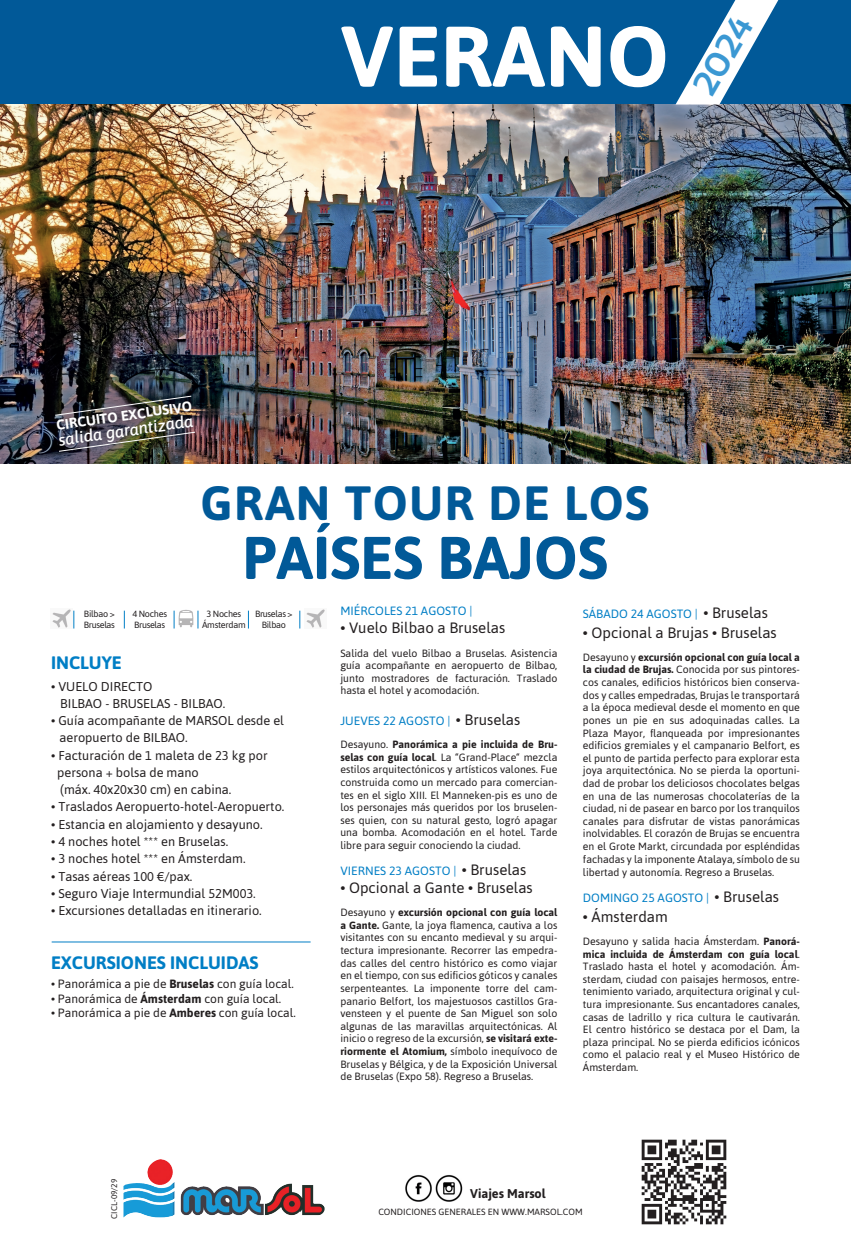
<style>
.page{position:relative;width:851px;height:1234px;background:#fff}
.page>*{position:absolute;margin:0;border:0;box-sizing:border-box;transform-origin:0 0}
.t1{font:700 85.5px "Asap";color:#fff}
.t2{font:700 60px "Asap";color:#015998}
.t3{font:700 48px "Asap";letter-spacing:.03em;color:#015998}
.t4{font:700 34.5px "Sansation";color:#3b98d3}
.t5{font:700 18px "Asap";color:#007ec5}
.t6{font:italic 500 16.65px "Asap";color:#fff}
.t7{font:15px "Asap";color:#231f20}
.t8{font:700 13.95px "Asap";color:#fff}
.t9{font:12.75px/17.2px "Asap";color:#231f20}
.t10{font:700 12.75px "Asap";color:#231f20}
.t11{font:12px "Asap";color:#007ec5}
.t12{font:12px "Asap";color:#231f20}
.t13{font:10.5px/12.6px "Asap";color:#231f20;text-align:justify}
.t14{font:9px "Asap";letter-spacing:-.03em;color:#231f20}
.t15{font:9px "Asap";color:#231f20}
.t16{font:8.25px "Asap";color:#231f20}
.s1{font-weight:700}
.s2{font-size:15px;color:#231f20}
</style>
<div class="page">
<img style="left:0;top:104px;width:850px;height:359px">
<svg style="left:248px;top:610px;width:1px;height:18px"></svg>
<svg style="left:174px;top:610px;width:1px;height:18px"></svg>
<svg style="left:124px;top:610px;width:1px;height:18px"></svg>
<svg style="left:299px;top:610px;width:1px;height:18px"></svg>
<svg style="left:73px;top:610px;width:1px;height:18px"></svg>
<svg style="left:197px;top:610px;width:1px;height:18px"></svg>
<img style="left:178px;top:609px;width:16px;height:19px">
<img style="left:306px;top:609px;width:19px;height:19px">
<img style="left:52px;top:609px;width:19px;height:19px">
<div style="left:0;top:0;width:850px;height:104px;background:#015998"></div>
<svg style="left:676px;top:0;width:102px;height:104px"></svg>
<div style="left:99px;top:1135px;width:260px;height:98px;background:#fff;opacity:.5"></div>
<img style="left:147px;top:1158px;width:28px;height:27px">
<img style="left:405px;top:1175px;width:58px;height:26px">
<img style="left:641px;top:1139px;width:86px;height:86px">
<hr style="left:52px;top:941px;width:258px;height:1px;background:#007ec5">
<div style="left:38px;top:380px;width:168px;height:87px;background:#231f20;opacity:.4"></div>
<svg style="left:54px;top:395px;width:138px;height:1px"></svg>
<svg style="left:58px;top:451px;width:138px;height:1px"></svg>
<div style="left:52px;top:396px;width:146px;height:55px;background:#231f20;opacity:.4"></div>
<p class="t1" style="left:341px;top:7px;width:329px">VERANO</p>
<p class="t4" style="left:684px;top:82px;width:86px;rotate:-60deg">2024</p>
<p class="t8" style="left:55px;top:417px;width:138px;rotate:-8deg">CIRCUITO EXCLUSIVO</p>
<p class="t6" style="left:57px;top:428px;width:137px;rotate:-8deg">salida garantizada</p>
<p class="t3" style="left:200px;top:475px;width:450px">GRAN TOUR DE LOS</p>
<p class="t2" style="left:242px;top:522px;width:367px">PAÍSES BAJOS</p>
<p class="t14" style="left:84px;top:608px;width:32px">Bilbao &gt;</p>
<p class="t14" style="left:84px;top:619px;width:32px">Bruselas</p>
<p class="t14" style="left:132px;top:608px;width:36px">4 Noches</p>
<p class="t14" style="left:134px;top:619px;width:32px">Bruselas</p>
<p class="t14" style="left:206px;top:608px;width:36px">3 Noches</p>
<p class="t14" style="left:202px;top:619px;width:45px">Ámsterdam</p>
<p class="t14" style="left:255px;top:608px;width:39px">Bruselas &gt;</p>
<p class="t14" style="left:262px;top:619px;width:26px">Bilbao</p>
<p class="t5" style="left:51px;top:652px;width:72px">INCLUYE</p>
<p class="t9" style="left:51px;top:677px;width:103px">• VUELO DIRECTO</p>
<p class="t9" style="left:60px;top:694px;width:167px">BILBAO - BRUSELAS - BILBAO.</p>
<p class="t9" style="left:60px;top:711px;width:226px;text-indent:-9px">• Guía acompañante de MARSOL desde el aeropuerto de BILBAO.</p>
<p class="t9" style="left:51px;top:746px;width:218px">• Facturación de 1 maleta de 23 kg por</p>
<p class="t9" style="left:57px;top:763px;width:143px">persona + bolsa de mano</p>
<p class="t9" style="left:60px;top:780px;width:172px">(máx. 40x20x30 cm) en cabina.</p>
<p class="t9" style="left:51px;top:798px;width:235px">• Traslados Aeropuerto-hotel-Aeropuerto.</p>
<p class="t9" style="left:51px;top:815px;width:213px">• Estancia en alojamiento y desayuno.</p>
<p class="t9" style="left:51px;top:832px;width:179px">• 4 noches hotel *** en Bruselas.</p>
<p class="t9" style="left:51px;top:849px;width:196px">• 3 noches hotel *** en Ámsterdam.</p>
<p class="t9" style="left:51px;top:867px;width:143px">• Tasas aéreas 100 €/pax.</p>
<p class="t9" style="left:51px;top:884px;width:206px">• Seguro Viaje Intermundial 52M003.</p>
<p class="t9" style="left:51px;top:901px;width:212px">• Excursiones detalladas en itinerario.</p>
<p class="t5" style="left:51px;top:951px;width:209px">EXCURSIONES INCLUIDAS</p>
<p class="t12" style="left:51px;top:977px;width:244px">• Panorámica a pie de <span class="s1">Bruselas</span> con guía local.</p>
<p class="t12" style="left:51px;top:991px;width:232px">• Panorámica de <span class="s1">Ámsterdam</span> con guía local.</p>
<p class="t12" style="left:51px;top:1005px;width:246px">• Panorámica a pie de <span class="s1">Amberes</span> con guía local.</p>
<p class="t16" style="left:109px;top:1218px;width:41px;rotate:-90deg">CICL-09/29</p>
<p class="t11" style="left:340px;top:604px;width:133px">MIÉRCOLES 21 AGOSTO |</p>
<p class="t7" style="left:340px;top:619px;width:166px">• Vuelo Bilbao a Bruselas</p>
<p class="t13" style="left:340px;top:646px;width:218px">Salida del vuelo Bilbao a Bruselas. Asistencia guía acompañante en aeropuerto de Bilbao, junto mostradores de facturación. Traslado hasta el hotel y acomodación.</p>
<p class="t11" style="left:340px;top:713px;width:181px">JUEVES 22 AGOSTO | <span class="s2">• Bruselas</span></p>
<p class="t13" style="left:340px;top:738px;width:218px">Desayuno. <span class="s1">Panorámica a pie incluida de Bru&shy;selas con guía local</span>. La “Grand-Place“ mezcla estilos arquitectónicos y artísticos valones. Fue construida como un mercado para comercian&shy;tes en el siglo XIII. El Manneken-pis es uno de los personajes más queridos por los bruselen&shy;ses quien, con su natural gesto, logró apagar una bomba. Acomodación en el hotel. Tarde libre para seguir conociendo la ciudad.</p>
<p class="t11" style="left:340px;top:863px;width:187px">VIERNES 23 AGOSTO | <span class="s2">• Bruselas</span></p>
<p class="t7" style="left:340px;top:879px;width:194px">• Opcional a Gante • Bruselas</p>
<p class="t13" style="left:340px;top:906px;width:218px">Desayuno y <span class="s1">excursión opcional con guía local a Gante.</span> Gante, la joya flamenca, cautiva a los visitantes con su encanto medieval y su arqui&shy;tectura impresionante. Recorrer las empedra&shy;das calles del centro histórico es como viajar en el tiempo, con sus edificios góticos y canales serpenteantes. La imponente torre del cam&shy;panario Belfort, los majestuosos castillos Gra&shy;vensteen y el puente de San Miguel son solo algunas de las maravillas arquitectónicas. Al inicio o regreso de la excursión, <span class="s1">se visitará exte&shy;riormente el Atomium,</span> símbolo inequívoco de Bruselas y Bélgica, y de la Exposición Universal de Bruselas (Expo 58). Regreso a Bruselas.</p>
<p class="t11" style="left:583px;top:607px;width:186px">SÁBADO 24 AGOSTO | <span class="s2">• Bruselas</span></p>
<p class="t7" style="left:583px;top:623px;width:195px">• Opcional a Brujas • Bruselas</p>
<p class="t13" style="left:583px;top:650px;width:218px">Desayuno y <span class="s1">excursión opcional con guía local a la ciudad de Brujas.</span> Conocida por sus pintores&shy;cos canales, edificios históricos bien conserva&shy;dos y calles empedradas, Brujas le transportará a la época medieval desde el momento en que pones un pie en sus adoquinadas calles. La Plaza Mayor, flanqueada por impresionantes edificios gremiales y el campanario Belfort, es el punto de partida perfecto para explorar esta joya arquitectónica. No se pierda la oportuni&shy;dad de probar los deliciosos chocolates belgas en una de las numerosas chocolaterías de la ciudad, ni de pasear en barco por los tranquilos canales para disfrutar de vistas panorámicas inolvidables. El corazón de Brujas se encuentra en el Grote Markt, circundada por espléndidas fachadas y la imponente Atalaya, símbolo de su libertad y autonomía. Regreso a Bruselas.</p>
<p class="t11" style="left:583px;top:890px;width:197px">DOMINGO 25 AGOSTO | <span class="s2">• Bruselas</span></p>
<p class="t7" style="left:583px;top:907px;width:86px">• Ámsterdam</p>
<p class="t13" style="left:583px;top:934px;width:218px">Desayuno y salida hacia Ámsterdam. <span class="s1">Panorá&shy;mica incluida de Ámsterdam con guía local</span>.<br>Traslado hasta el hotel y acomodación. Ám&shy;sterdam, ciudad con paisajes hermosos, entre&shy;tenimiento variado, arquitectura original y cul&shy;tura impresionante. Sus encantadores canales, casas de ladrillo y rica cultura le cautivarán.<br>El centro histórico se destaca por el Dam, la plaza principal. No se pierda edificios icónicos como el palacio real y el Museo Histórico de Ámsterdam.</p>
<p class="t10" style="left:470px;top:1185px;width:77px">Viajes Marsol</p>
<p class="t15" style="left:378px;top:1206px;width:206px">CONDICIONES GENERALES EN WWW.MARSOL.COM</p>
</div>
